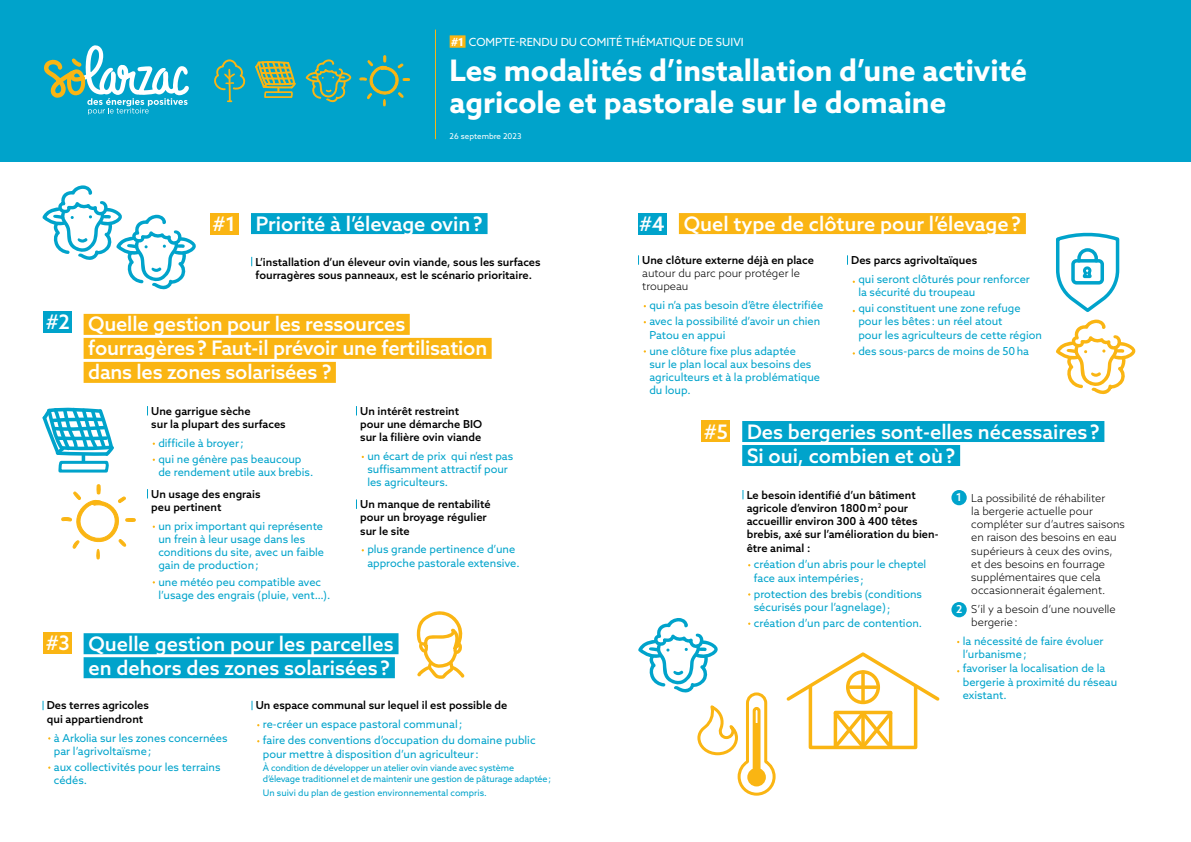
<style>
.page{position:relative;width:1191px;height:842px;background:#fff}
.page>*{position:absolute;margin:0;border:0;box-sizing:border-box;transform-origin:0 0}
.t1{font:700 29.6px/32.6px "Azo Sans";color:#fff}
.t2{font:500 20px/24px "Azo Sans";color:#fff}
.t3{font:11.2px "Azo Sans";color:#fff}
.t4{font:11px/13.2px "Azo Sans";color:#00a3cb}
.t5{font:500 11px/13.2px "Azo Sans";color:#000}
.t6{font:300 11px/13.2px "Azo Sans";color:#000}
.t7{font:9px/10.8px "Azo Sans";letter-spacing:-.015em;color:#00a3cb}
.t8{font:8px "Azo Sans";color:#fff}
.s1{font-weight:700}
.s2{font-weight:500;color:#fff}
</style>
<div class="page">
<div style="left:0;top:0;width:1191px;height:162px;background:#00a3cb"></div>
<svg style="left:44px;top:45px;width:145px;height:70px"></svg>
<svg style="left:306px;top:59px;width:46px;height:43px"></svg>
<svg style="left:214px;top:59px;width:31px;height:43px"></svg>
<svg style="left:255px;top:61px;width:41px;height:37px"></svg>
<svg style="left:359px;top:55px;width:51px;height:52px"></svg>
<div style="left:449px;top:35px;width:16px;height:13px;background:#fab513"></div>
<hr style="left:435px;top:30px;width:1px;height:109px;background:#fab513">
<div style="left:251px;top:213px;width:236px;height:21px;background:#00a3cb"></div>
<div style="left:679px;top:213px;width:347px;height:21px;background:#fab513"></div>
<div style="left:84px;top:633px;width:314px;height:21px;background:#00a3cb"></div>
<div style="left:84px;top:657px;width:311px;height:21px;background:#00a3cb"></div>
<div style="left:84px;top:314px;width:326px;height:21px;background:#fab513"></div>
<div style="left:84px;top:338px;width:407px;height:21px;background:#fab513"></div>
<div style="left:84px;top:362px;width:252px;height:21px;background:#fab513"></div>
<div style="left:210px;top:213px;width:29px;height:21px;background:#fab513"></div>
<div style="left:638px;top:213px;width:29px;height:21px;background:#00a3cb"></div>
<div style="left:43px;top:311px;width:29px;height:21px;background:#00a3cb"></div>
<div style="left:43px;top:632px;width:29px;height:21px;background:#fab513"></div>
<svg style="left:42px;top:407px;width:72px;height:66px"></svg>
<svg style="left:61px;top:484px;width:75px;height:76px"></svg>
<svg style="left:1056px;top:233px;width:80px;height:161px"></svg>
<div style="left:742px;top:421px;width:362px;height:21px;background:#00a3cb"></div>
<div style="left:742px;top:445px;width:218px;height:21px;background:#00a3cb"></div>
<div style="left:951px;top:490px;width:15px;height:15px;background:#00a3cb;border-radius:50%"></div>
<div style="left:951px;top:602px;width:15px;height:15px;background:#00a3cb;border-radius:50%"></div>
<div style="left:701px;top:421px;width:29px;height:21px;background:#fab513"></div>
<svg style="left:42px;top:185px;width:154px;height:104px"></svg>
<svg style="left:786px;top:652px;width:154px;height:98px"></svg>
<div style="left:846px;top:670px;width:34px;height:34px;border:4px solid #fab513;border-radius:50%"></div>
<hr style="left:861px;top:672px;width:3px;height:30px;background:#fab513">
<svg style="left:850px;top:685px;width:26px;height:4px"></svg>
<svg style="left:638px;top:618px;width:138px;height:178px"></svg>
<div style="left:754px;top:723px;width:5px;height:56px;background:#fab513"></div>
<div style="left:747px;top:768px;width:19px;height:18px;background:#fab513;border-radius:50%"></div>
<svg style="left:416px;top:611px;width:48px;height:68px"></svg>
<p class="t3" style="left:451px;top:35px;width:294px"><span class="s1">#1</span> COMPTE-RENDU DU COMITÉ THÉMATIQUE DE SUIVI</p>
<h1 class="t1" style="left:449px;top:53px;width:579px">Les modalités d’installation d’une activité agricole et pastorale sur le domaine</h1>
<p class="t8" style="left:449px;top:131px;width:73px">26 septembre 2023</p>
<h2 class="t2" style="left:46px;top:310px;width:25px">#2</h2>
<h2 class="t2" style="left:46px;top:631px;width:25px">#3</h2>
<h2 class="t2" style="left:256px;top:211px;width:228px">Priorité à l’élevage ovin?</h2>
<h2 class="t2" style="left:683px;top:211px;width:339px">Quel type de clôture pour l’élevage?</h2>
<h2 class="t2" style="left:213px;top:212px;width:24px">#1</h2>
<h2 class="t2" style="left:639px;top:212px;width:27px">#4</h2>
<p class="t5" style="left:255px;top:255px;width:287px">L’installation d’un éleveur ovin viande, sous les surfaces fourragères sous panneaux, est le scénario prioritaire.</p>
<p class="t5" style="left:642px;top:253px;width:173px">Une clôture externe déjà en place</p>
<p class="t6" style="left:642px;top:267px;width:159px">autour du parc pour protéger le troupeau</p>
<p class="t4" style="left:649px;top:297px;width:175px;line-height:16px">qui n’a pas besoin d’être électrifiée avec la possibilité d’avoir un chien</p>
<p class="t4" style="left:649px;top:326px;width:148px;line-height:16px">Patou en appui<br>une clôture fixe plus adaptée</p>
<p class="t4" style="left:649px;top:357px;width:172px">sur le plan local aux besoins des agriculteurs et à la problématique du loup.</p>
<h2 class="t2" style="left:88px;top:312px;width:400px">Quelle gestion pour les ressources fourragères? Faut-il prévoir une fertilisation dans les zones solarisées ?</h2>
<p class="t5" style="left:851px;top:253px;width:127px">Des parcs agrivoltaïques</p>
<p class="t4" style="left:858px;top:272px;width:173px">qui seront clôturés pour renforcer la sécurité du troupeau</p>
<p class="t4" style="left:858px;top:301px;width:185px">qui constituent une zone refuge pour les bêtes : un réel atout<br>pour les agriculteurs de cette région</p>
<p class="t4" style="left:858px;top:344px;width:172px">des sous-parcs de moins de 50ha</p>
<p class="t5" style="left:151px;top:404px;width:136px">Une garrigue sèche<br>sur la plupart des surfaces</p>
<p class="t4" style="left:158px;top:435px;width:145px;line-height:16px">difficile à broyer;<br>qui ne génère pas beaucoup</p>
<p class="t4" style="left:158px;top:465px;width:156px">de rendement utile aux brebis.</p>
<p class="t5" style="left:151px;top:487px;width:111px">Un usage des engrais peu pertinent</p>
<p class="t4" style="left:158px;top:519px;width:167px">un prix important qui représente un frein à leur usage dans les conditions du site, avec un faible gain de production;</p>
<p class="t4" style="left:158px;top:575px;width:173px">une météo peu compatible avec l’usage des engrais (pluie, vent…).</p>
<p class="t5" style="left:360px;top:404px;width:123px">Un intérêt restreint pour une démarche BIO sur la filière ovin viande</p>
<p class="t4" style="left:367px;top:449px;width:147px">un écart de prix qui n’est pas suffisamment attractif pour les agriculteurs.</p>
<p class="t5" style="left:360px;top:497px;width:132px">Un manque de rentabilité pour un broyage régulier sur le site</p>
<p class="t4" style="left:367px;top:543px;width:154px">plus grande pertinence d’une approche pastorale extensive.</p>
<h2 class="t2" style="left:88px;top:631px;width:307px">Quelle gestion pour les parcelles en dehors des zones solarisées ?</h2>
<h2 class="t2" style="left:704px;top:419px;width:25px">#5</h2>
<h2 class="t2" style="left:747px;top:419px;width:354px">Des bergeries sont-elles nécessaires ?<br>Si oui, combien et où?</h2>
<p class="t5" style="left:746px;top:488px;width:193px">Le besoin identifié d’un bâtiment agricole d’environ 1800m<sup>2</sup> pour accueillir environ 300 à 400 têtes brebis, axé sur l’amélioration du bien&shy;être animal :</p>
<p class="t4" style="left:754px;top:558px;width:174px">création d’un abris pour le cheptel face aux intempéries ;</p>
<p class="t4" style="left:754px;top:587px;width:170px">protection des brebis (conditions sécurisés pour l’agnelage);</p>
<p class="t4" style="left:754px;top:616px;width:170px">création d’un parc de contention.</p>
<p class="t6" style="left:971px;top:491px;width:155px;text-indent:-15px"><span class="s2">1</span> La possibilité de réhabiliter<br>la bergerie actuelle pour compléter sur d’autres saisons en raison des besoins en eau supérieurs à ceux des ovins, et des besoins en fourrage supplémentaires que cela occasionnerait également.</p>
<p class="t6" style="left:971px;top:602px;width:146px;text-indent:-15px"><span class="s2">2</span> S’il y a besoin d’une nouvelle bergerie:</p>
<p class="t4" style="left:962px;top:634px;width:156px">la nécessité de faire évoluer l’urbanisme;<br>favoriser la localisation de la bergerie à proximité du réseau existant.</p>
<p class="t5" style="left:47px;top:699px;width:104px">Des terres agricoles qui appartiendront</p>
<p class="t4" style="left:54px;top:731px;width:175px">à Arkolia sur les zones concernées par l’agrivoltaïsme;</p>
<p class="t4" style="left:54px;top:760px;width:168px">aux collectivités pour les terrains cédés.</p>
<p class="t5" style="left:256px;top:699px;width:253px">Un espace communal sur lequel il est possible de</p>
<p class="t4" style="left:263px;top:716px;width:274px;line-height:16px">re-créer un espace pastoral communal;<br>faire des conventions d’occupation du domaine public</p>
<p class="t4" style="left:263px;top:747px;width:217px">pour mettre à disposition d’un agriculteur:</p>
<p class="t7" style="left:263px;top:762px;width:290px">À condition de développer un atelier ovin viande avec système d’élevage traditionnel et de maintenir une gestion de pâturage adaptée;</p>
<p class="t7" style="left:263px;top:787px;width:225px">Un suivi du plan de gestion environnemental compris.</p>
</div>
